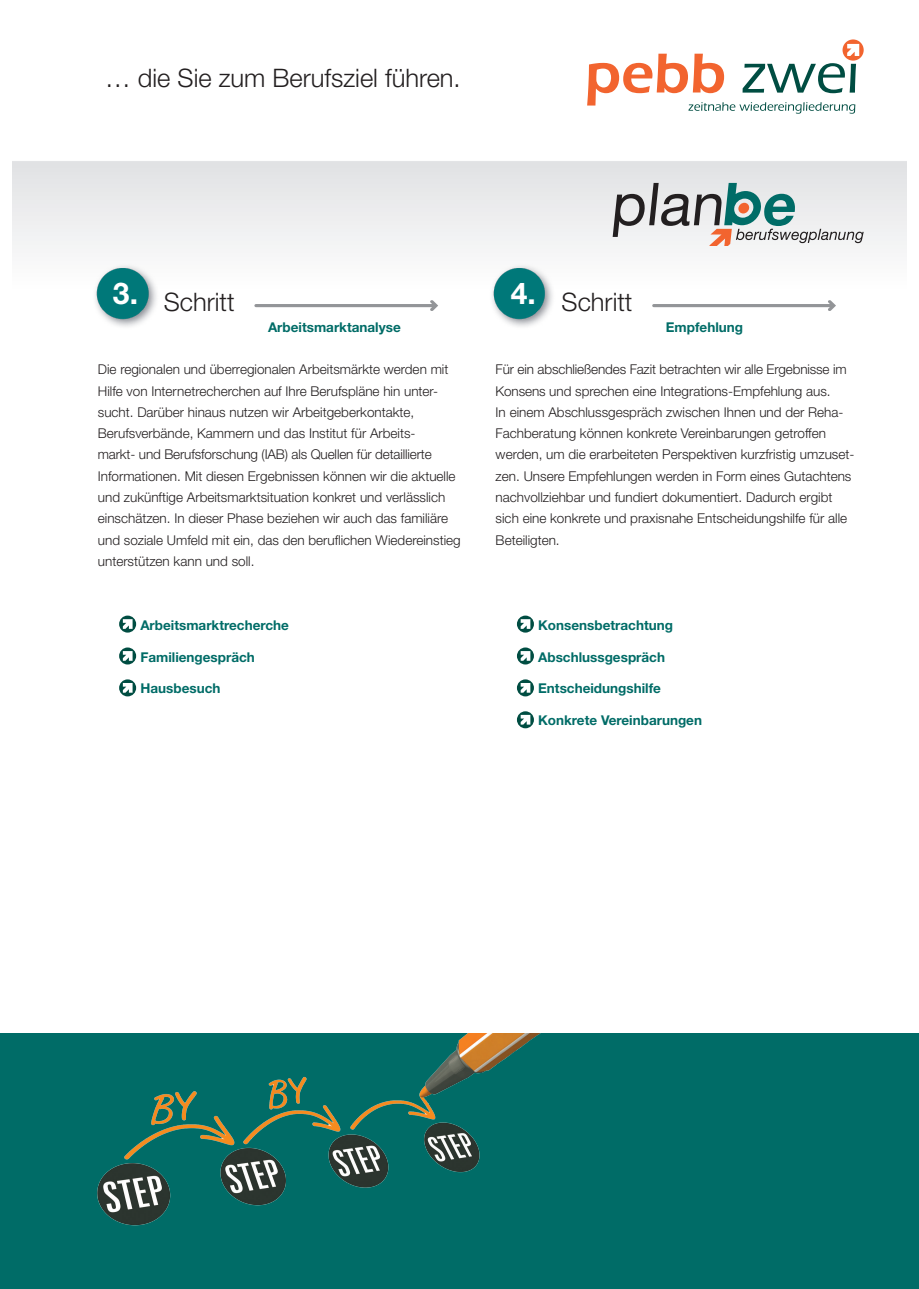
<style>
.page{position:relative;width:919px;height:1289px;background:#fff}
.page>*{position:absolute;margin:0;border:0;box-sizing:border-box;transform-origin:0 0}
.t1{font:700 30px "Helvetica Neue LT Std";color:#fff}
.t2{font:300 25.5px "Helvetica Neue LT Std";color:#231f20}
.t3{font:300 13.5px/21.3px "Helvetica Neue LT Std";color:#231f20}
.t4{font:700 13.5px "Helvetica Neue LT Std";color:#006c67}
</style>
<div class="page">
<img style="left:13px;top:40px;width:893px;height:689px">
<div style="left:0;top:1033px;width:918px;height:255px;background:#006c67"></div>
<svg style="left:842px;top:39px;width:21px;height:22px"></svg>
<svg style="left:587px;top:44px;width:272px;height:70px"></svg>
<svg style="left:612px;top:183px;width:251px;height:63px"></svg>
<img style="left:97px;top:1033px;width:444px;height:193px">
<img style="left:489px;top:263px;width:67px;height:66px">
<img style="left:93px;top:263px;width:66px;height:66px">
<svg style="left:652px;top:300px;width:184px;height:11px"></svg>
<svg style="left:254px;top:300px;width:184px;height:11px"></svg>
<svg style="left:517px;top:615px;width:17px;height:17px"></svg>
<svg style="left:520px;top:619px;width:10px;height:10px"></svg>
<svg style="left:517px;top:647px;width:17px;height:17px"></svg>
<svg style="left:520px;top:651px;width:10px;height:9px"></svg>
<svg style="left:517px;top:679px;width:17px;height:17px"></svg>
<svg style="left:520px;top:683px;width:10px;height:9px"></svg>
<svg style="left:517px;top:711px;width:17px;height:17px"></svg>
<svg style="left:520px;top:715px;width:10px;height:9px"></svg>
<svg style="left:119px;top:615px;width:17px;height:17px"></svg>
<svg style="left:123px;top:619px;width:9px;height:10px"></svg>
<svg style="left:119px;top:647px;width:17px;height:17px"></svg>
<svg style="left:123px;top:651px;width:9px;height:9px"></svg>
<svg style="left:119px;top:679px;width:17px;height:17px"></svg>
<svg style="left:123px;top:683px;width:9px;height:9px"></svg>
<h2 class="t2" style="left:105px;top:63px;width:357px">… die Sie zum Berufsziel führen.</h2>
<h1 class="t1" style="left:113px;top:275px;width:27px">3.</h1>
<h1 class="t1" style="left:510px;top:275px;width:27px">4.</h1>
<h2 class="t2" style="left:164px;top:286px;width:72px">Schritt</h2>
<h2 class="t2" style="left:561px;top:286px;width:72px">Schritt</h2>
<p class="t4" style="left:268px;top:318px;width:134px">Arbeitsmarktanalyse</p>
<p class="t4" style="left:665px;top:318px;width:79px">Empfehlung</p>
<p class="t3" style="left:98px;top:358px;width:364px">Die regionalen und überregionalen Arbeitsmärkte werden mit Hilfe von Internetrecherchen auf Ihre Berufspläne hin unter&shy;sucht. Darüber hinaus nutzen wir Arbeitgeberkontakte, Berufsverbände, Kammern und das Institut für Arbeits-<br>markt- und Berufsforschung (IAB) als Quellen für detaillierte Informationen. Mit diesen Ergebnissen können wir die aktuelle und zukünftige Arbeitsmarktsituation konkret und verlässlich einschätzen. In dieser Phase beziehen wir auch das familiäre und soziale Umfeld mit ein, das den beruflichen Wiedereinstieg unterstützen kann und soll.</p>
<p class="t4" style="left:140px;top:616px;width:150px">Arbeitsmarktrecherche</p>
<p class="t4" style="left:140px;top:648px;width:116px">Familiengespräch</p>
<p class="t4" style="left:140px;top:680px;width:82px">Hausbesuch</p>
<p class="t3" style="left:495px;top:358px;width:360px">Für ein abschließendes Fazit betrachten wir alle Ergebnisse im Konsens und sprechen eine Integrations-Empfehlung aus.<br>In einem Abschlussgespräch zwischen Ihnen und der Reha-Fachberatung können konkrete Vereinbarungen getroffen werden, um die erarbeiteten Perspektiven kurzfristig umzuset&shy;zen. Unsere Empfehlungen werden in Form eines Gutachtens nachvollziehbar und fundiert dokumentiert. Dadurch ergibt sich eine konkrete und praxisnahe Entscheidungshilfe für alle Beteiligten.</p>
<p class="t4" style="left:538px;top:616px;width:136px">Konsensbetrachtung</p>
<p class="t4" style="left:538px;top:648px;width:128px">Abschlussgespräch</p>
<p class="t4" style="left:538px;top:680px;width:124px">Entscheidungshilfe</p>
<p class="t4" style="left:538px;top:712px;width:165px">Konkrete Vereinbarungen</p>
</div>
